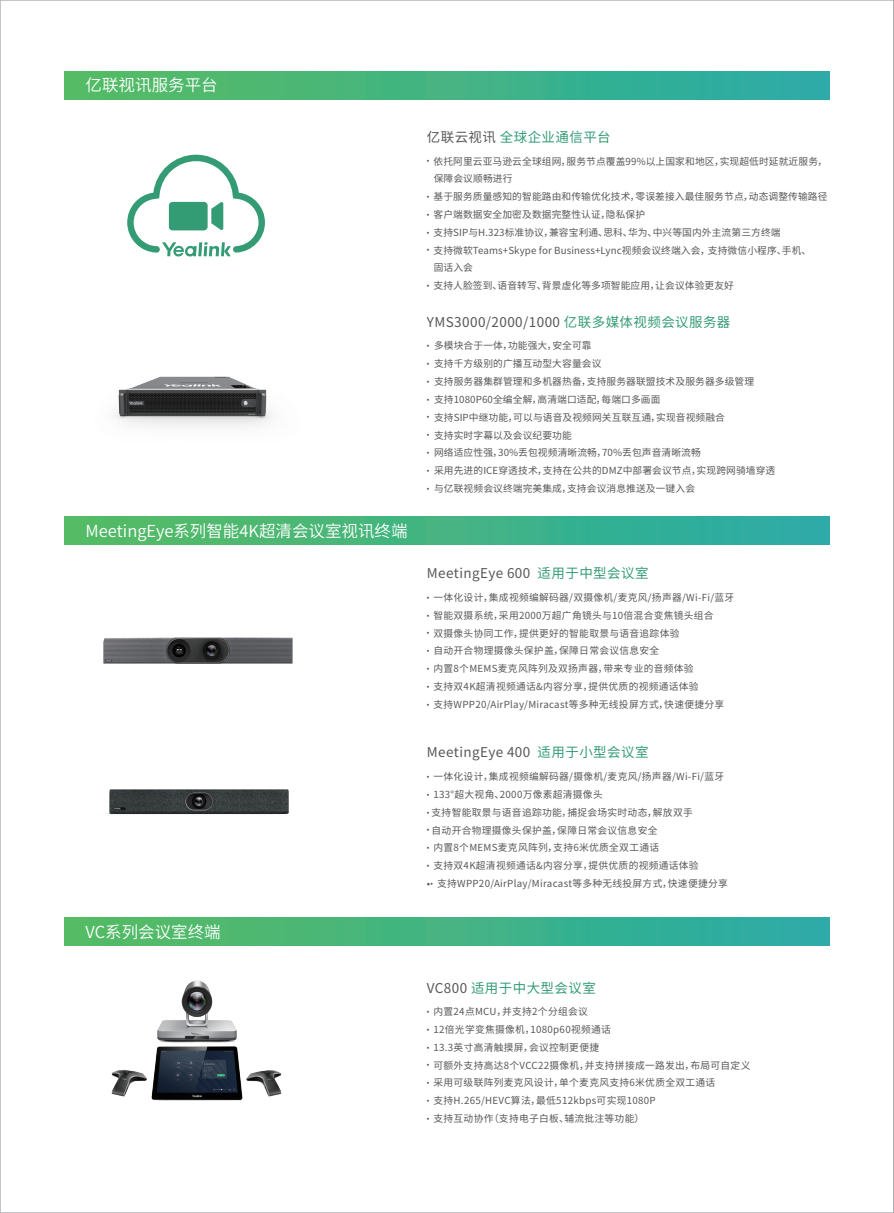
<style>
.page{position:relative;width:894px;height:1213px;background:#fff}
.page>*{position:absolute;margin:0;border:0;box-sizing:border-box;transform-origin:0 0}
.t1{font:300 18px "Adobe Song Std";color:#fff}
.t2{font:16.5px "Source Han Sans CN";color:#fff}
.t3{font:13.5px "Source Han Sans CN";letter-spacing:.03em;color:#57585a}
.t4{font:13.5px "Source Han Sans CN";letter-spacing:.03em;color:#349c75}
.t5{font:9.75px "Source Han Sans CN";letter-spacing:.03em;color:#57585a}
.t6{font:9.75px/17.9px "Source Han Sans CN";letter-spacing:.01em;color:#57585a}
.s1{color:#57585a}
.s2{font-size:7.5px}
.s3{color:#349c75}
</style>
<div class="page">
<div style="left:64px;top:71px;width:765px;height:28px;background:linear-gradient(to right,#58bc60,#2aaba8)"></div>
<div style="left:64px;top:516px;width:765px;height:28px;background:linear-gradient(to right,#58bc60,#2aaba8)"></div>
<img style="left:115px;top:376px;width:157px;height:51px">
<svg style="left:127px;top:155px;width:138px;height:101px"></svg>
<div style="left:169px;top:202px;width:39px;height:28px;background:#349c75;border-radius:4px"></div>
<div style="left:64px;top:918px;width:765px;height:28px;background:linear-gradient(to right,#58bc60,#2aaba8)"></div>
<img style="left:111px;top:980px;width:171px;height:121px">
<svg style="left:893px;top:0;width:1px;height:1213px"></svg>
<img style="left:106px;top:789px;width:183px;height:26px">
<img style="left:103px;top:637px;width:190px;height:27px">
<h1 class="t1" style="left:100px;top:75px;width:127px">视频会议服务器</h1>
<h2 class="t2" style="left:86px;top:76px;width:134px">亿联视讯服务平台</h2>
<h2 class="t2" style="left:86px;top:521px;width:323px">MeetingEye系列智能4K超清会议室视讯终端</h2>
<h2 class="t2" style="left:86px;top:923px;width:137px">VC系列会议室终端</h2>
<h3 class="t4" style="left:427px;top:129px;width:185px"><span class="s1">亿联云视讯</span> 全球企业通信平台</h3>
<p class="t6" style="left:434px;top:152px;width:395px;text-indent:-7px"><span class="s2">•</span> 依托阿里云亚马逊云全球组网，服务节点覆盖99%以上国家和地区，实现超低时延就近服务，保障会议顺畅进行</p>
<p class="t6" style="left:427px;top:188px;width:402px"><span class="s2">•</span> 基于服务质量感知的智能路由和传输优化技术，零误差接入最佳服务节点，动态调整传输路径</p>
<p class="t6" style="left:427px;top:206px;width:220px"><span class="s2">•</span> 客户端数据安全加密及数据完整性认证，隐私保护</p>
<p class="t6" style="left:427px;top:223px;width:355px"><span class="s2">•</span> 支持SIP与H.323标准协议，兼容宝利通、思科、华为、中兴等国内外主流第三方终端</p>
<p class="t6" style="left:434px;top:241px;width:379px;text-indent:-7px"><span class="s2">•</span> 支持微软Teams+Skype for Business+Lync视频会议终端入会，支持微信小程序、手机、固话入会</p>
<p class="t6" style="left:427px;top:277px;width:309px"><span class="s2">•</span> 支持人脸签到、语音转写、背景虚化等多项智能应用，让会议体验更友好</p>
<h3 class="t3" style="left:427px;top:314px;width:305px">YMS3000/2000/1000 <span class="s3">亿联多媒体视频会议服务器</span></h3>
<p class="t6" style="left:427px;top:337px;width:166px"><span class="s2">•</span> 多模块合于一体，功能强大，安全可靠</p>
<p class="t6" style="left:427px;top:355px;width:176px"><span class="s2">•</span> 支持千方级别的广播互动型大容量会议</p>
<p class="t6" style="left:427px;top:373px;width:329px"><span class="s2">•</span> 支持服务器集群管理和多机器热备，支持服务器联盟技术及服务器多级管理</p>
<p class="t6" style="left:427px;top:390px;width:235px"><span class="s2">•</span> 支持1080P60全编全解，高清端口适配，每端口多画面</p>
<p class="t6" style="left:427px;top:408px;width:300px"><span class="s2">•</span> 支持SIP中继功能，可以与语音及视频网关互联互通，实现音视频融合</p>
<p class="t6" style="left:427px;top:426px;width:146px"><span class="s2">•</span> 支持实时字幕以及会议纪要功能</p>
<p class="t6" style="left:427px;top:444px;width:275px"><span class="s2">•</span> 网络适应性强，30%丢包视频清晰流畅，70%丢包声音清晰流畅</p>
<p class="t6" style="left:427px;top:462px;width:350px"><span class="s2">•</span> 采用先进的ICE穿透技术，支持在公共的DMZ中部署会议节点，实现跨网骑墙穿透</p>
<p class="t6" style="left:427px;top:479px;width:270px"><span class="s2">•</span> 与亿联视频会议终端完美集成，支持会议消息推送及一键入会</p>
<h3 class="t3" style="left:427px;top:566px;width:223px">MeetingEye 600 <span class="s3">适用于中型会议室</span></h3>
<p class="t5" style="left:427px;top:592px;width:309px"><span class="s2">•</span> 一体化设计，集成视频编解码器/双摄像机/麦克风/扬声器/Wi-Fi/蓝牙</p>
<p class="t5" style="left:427px;top:610px;width:288px"><span class="s2">•</span> 智能双摄系统，采用2000万超广角镜头与10倍混合变焦镜头组合</p>
<p class="t5" style="left:427px;top:627px;width:254px"><span class="s2">•</span> 双摄像头协同工作，提供更好的智能取景与语音追踪体验</p>
<p class="t5" style="left:427px;top:645px;width:234px"><span class="s2">•</span> 自动开合物理摄像头保护盖，保障日常会议信息安全</p>
<p class="t5" style="left:427px;top:663px;width:268px"><span class="s2">•</span> 内置8个MEMS麦克风阵列及双扬声器，带来专业的音频体验</p>
<p class="t5" style="left:427px;top:681px;width:273px"><span class="s2">•</span> 支持双4K超清视频通话&amp;内容分享，提供优质的视频通话体验</p>
<p class="t5" style="left:427px;top:699px;width:299px"><span class="s2">•</span> 支持WPP20/AirPlay/Miracast等多种无线投屏方式，快速便捷分享</p>
<h3 class="t3" style="left:427px;top:745px;width:223px">MeetingEye 400 <span class="s3">适用于小型会议室</span></h3>
<p class="t5" style="left:427px;top:771px;width:299px"><span class="s2">•</span> 一体化设计，集成视频编解码器/摄像机/麦克风/扬声器/Wi-Fi/蓝牙</p>
<p class="t5" style="left:427px;top:789px;width:177px"><span class="s2">•</span> 133°超大视角、2000万像素超清摄像头</p>
<p class="t5" style="left:427px;top:806px;width:267px"><span class="s2">•</span> 支持智能取景与语音追踪功能，捕捉会场实时动态，解放双手</p>
<p class="t5" style="left:427px;top:824px;width:232px"><span class="s2">•</span> 自动开合物理摄像头保护盖，保障日常会议信息安全</p>
<p class="t5" style="left:427px;top:842px;width:234px"><span class="s2">•</span> 内置8个MEMS麦克风阵列，支持6米优质全双工通话</p>
<p class="t5" style="left:427px;top:860px;width:273px"><span class="s2">•</span> 支持双4K超清视频通话&amp;内容分享，提供优质的视频通话体验</p>
<p class="t5" style="left:427px;top:878px;width:302px">•<span class="s2">•</span> 支持WPP20/AirPlay/Miracast等多种无线投屏方式，快速便捷分享</p>
<h3 class="t4" style="left:427px;top:980px;width:170px"><span class="s1">VC800</span> 适用于中大型会议室</h3>
<p class="t5" style="left:427px;top:1006px;width:162px"><span class="s2">•</span> 内置24点MCU，并支持2个分组会议</p>
<p class="t5" style="left:427px;top:1024px;width:185px"><span class="s2">•</span> 12倍光学变焦摄像机，1080p60视频通话</p>
<p class="t5" style="left:427px;top:1041px;width:174px"><span class="s2">•</span> 13.3英寸高清触摸屏，会议控制更便捷</p>
<p class="t5" style="left:427px;top:1059px;width:325px"><span class="s2">•</span> 可额外支持高达8个VCC22摄像机，并支持拼接成一路发出，布局可自定义</p>
<p class="t5" style="left:427px;top:1077px;width:290px"><span class="s2">•</span> 采用可级联阵列麦克风设计，单个麦克风支持6米优质全双工通话</p>
<p class="t5" style="left:427px;top:1095px;width:230px"><span class="s2">•</span> 支持H.265/HEVC算法，最低512kbps可实现1080P</p>
<p class="t5" style="left:427px;top:1113px;width:219px"><span class="s2">•</span> 支持互动协作（支持电子白板、辅流批注等功能）</p>
</div>
